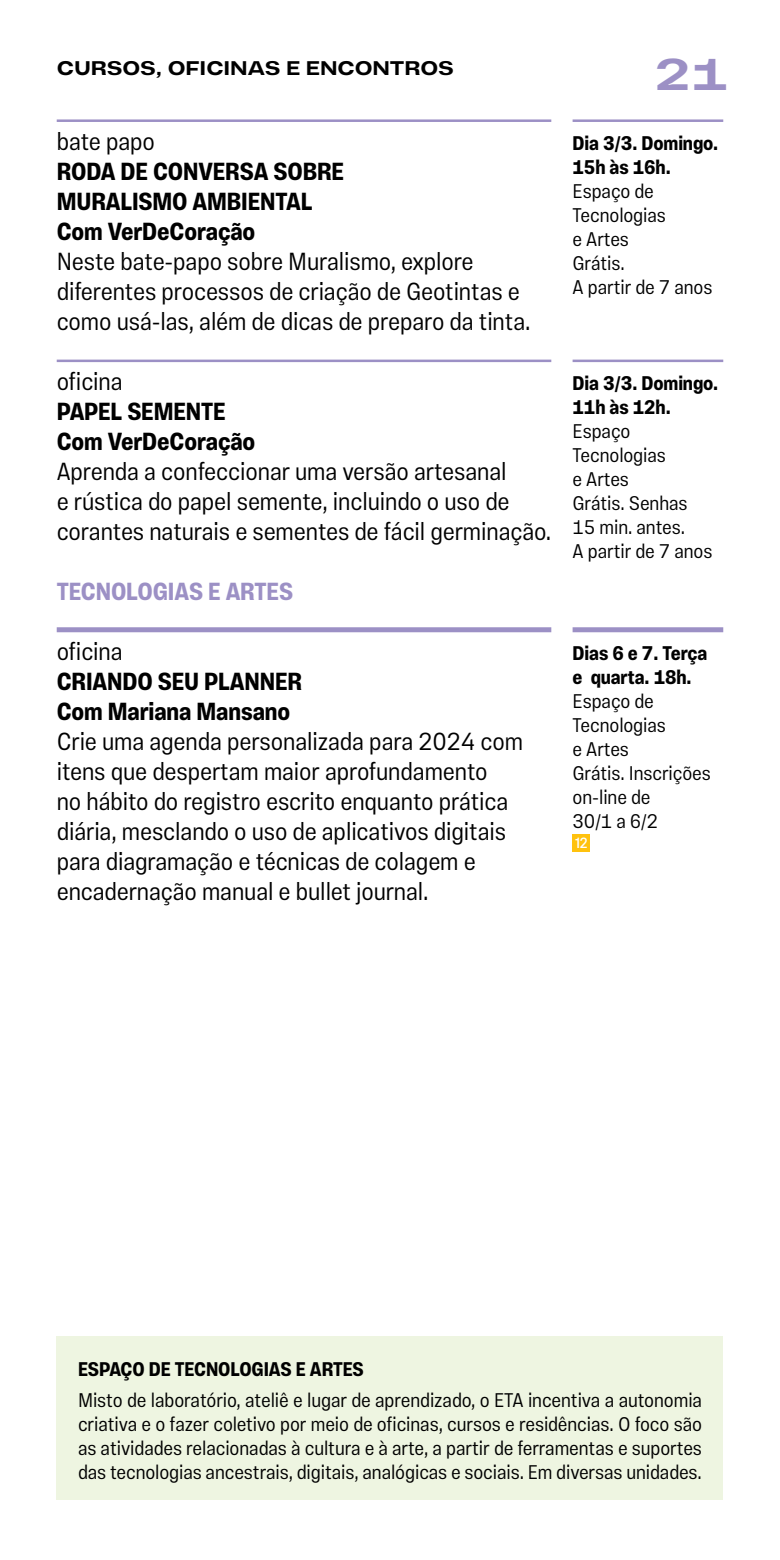
<style>
.page{position:relative;width:780px;height:1560px;background:#fff}
.page>*{position:absolute;margin:0;border:0;box-sizing:border-box;transform-origin:0 0}
.t1{font:700 45px "Vinila Extended";color:#9c90c5}
.t2{font:300 25px/30px "Vinila Condensed";letter-spacing:-.005em;color:#000}
.t3{font:700 25px/30px "Vinila Condensed";letter-spacing:-.005em;color:#000}
.t4{font:700 25px "Vinila Condensed";letter-spacing:-.005em;color:#9c90c5}
.t5{font:300 20px/24px "Vinila Condensed";letter-spacing:-.005em;color:#000}
.t6{font:700 20px/24px "Vinila Condensed";letter-spacing:-.005em;color:#000}
.t7{font:700 20px "Vinila Extended";letter-spacing:-.005em;color:#000}
.t8{font:15px "Vinila Condensed";color:#fff}
</style>
<div class="page">
<hr style="left:572px;top:119px;width:151px;height:3px;background:#9c90c5">
<div style="left:57px;top:1336px;width:666px;height:164px;background:#eef5e1"></div>
<hr style="left:57px;top:119px;width:494px;height:3px;background:#9c90c5">
<hr style="left:57px;top:359px;width:494px;height:3px;background:#9c90c5">
<div style="left:57px;top:627px;width:494px;height:5px;background:#9c90c5"></div>
<hr style="left:572px;top:359px;width:151px;height:3px;background:#9c90c5">
<div style="left:572px;top:627px;width:151px;height:5px;background:#9c90c5"></div>
<div style="left:572px;top:834px;width:18px;height:18px;background:#ffc20e"></div>
<p class="t7" style="left:57px;top:56px;width:398px">CURSOS, OFICINAS E ENCONTROS</p>
<h1 class="t1" style="left:654px;top:47px;width:75px">21</h1>
<p class="t2" style="left:57px;top:126px;width:100px">bate papo</p>
<p class="t3" style="left:57px;top:156px;width:289px">RODA DE CONVERSA SOBRE<br>MURALISMO AMBIENTAL<br>Com VerDeCoração</p>
<p class="t2" style="left:57px;top:246px;width:475px">Neste bate-papo sobre Muralismo, explore diferentes processos de criação de Geotintas e como usá-las, além de dicas de preparo da tinta.</p>
<p class="t2" style="left:57px;top:366px;width:67px">oficina</p>
<p class="t3" style="left:57px;top:396px;width:200px">PAPEL SEMENTE<br>Com VerDeCoração</p>
<p class="t2" style="left:57px;top:456px;width:496px">Aprenda a confeccionar uma versão artesanal<br>e rústica do papel semente, incluindo o uso de corantes naturais e sementes de fácil germinação.</p>
<p class="t4" style="left:57px;top:576px;width:238px">TECNOLOGIAS E ARTES</p>
<p class="t2" style="left:57px;top:636px;width:67px">oficina</p>
<p class="t3" style="left:57px;top:666px;width:247px">CRIANDO SEU PLANNER<br>Com Mariana Mansano</p>
<p class="t2" style="left:57px;top:726px;width:468px">Crie uma agenda personalizada para 2024 com itens que despertam maior aprofundamento<br>no hábito do registro escrito enquanto prática diária, mesclando o uso de aplicativos digitais para diagramação e técnicas de colagem e encadernação manual e bullet journal.</p>
<p class="t6" style="left:572px;top:131px;width:147px">Dia 3/3. Domingo.<br>15h às 16h.</p>
<p class="t5" style="left:572px;top:178px;width:141px">Espaço de<br>Tecnologias<br>e Artes<br>Grátis.<br>A partir de 7 anos</p>
<p class="t6" style="left:572px;top:371px;width:147px">Dia 3/3. Domingo.<br>11h às 12h.</p>
<p class="t5" style="left:572px;top:418px;width:141px">Espaço<br>Tecnologias<br>e Artes<br>Grátis. Senhas<br>15 min. antes.<br>A partir de 7 anos</p>
<p class="t6" style="left:572px;top:641px;width:136px">Dias 6 e 7. Terça e quarta. 18h.</p>
<p class="t5" style="left:572px;top:688px;width:140px">Espaço de<br>Tecnologias<br>e Artes<br>Grátis. Inscrições on-line de<br>30/1 a 6/2</p>
<p class="t8" style="left:575px;top:834px;width:14px">12</p>
<p class="t6" style="left:78px;top:1356px;width:287px">ESPAÇO DE TECNOLOGIAS E ARTES</p>
<p class="t5" style="left:78px;top:1387px;width:625px;text-align:justify">Misto de laboratório, ateliê e lugar de aprendizado, o ETA incentiva a autonomia criativa e o fazer coletivo por meio de oficinas, cursos e residências. O foco são as atividades relacionadas à cultura e à arte, a partir de ferramentas e suportes das tecnologias ancestrais, digitais, analógicas e sociais. Em diversas unidades.</p>
</div>
